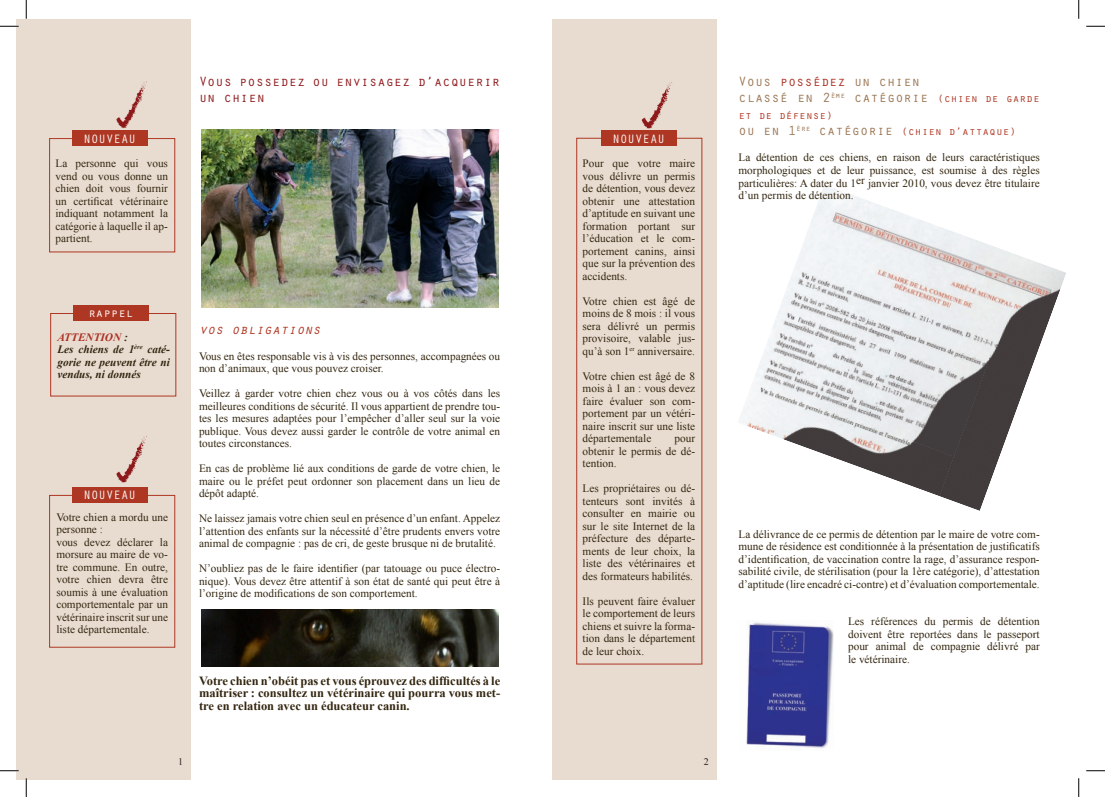
<style>
.page{position:relative;width:1105px;height:797px;background:#fff}
.page>*{position:absolute;margin:0;border:0;box-sizing:border-box;transform-origin:0 0}
.t1{font:13.75px/16.5px "Orator Std";color:#9b7653}
.t2{font:13.75px/16.5px "Orator Std";color:#8d181b}
.t3{font:italic 13.75px "Orator Std";letter-spacing:-.01em;color:#ae3723}
.t4{font:700 12.5px/12.5px "Times New Roman";color:#33260f;text-align:justify}
.t5{font:12.5px "Orator Std";color:#fff}
.t6{font:11.25px/12.5px "Times New Roman";color:#33260f;text-align:justify}
.t7{font:italic 700 11.25px/12.5px "Times New Roman";color:#33260f}
.t8{font:11.25px/16.5px "Orator Std";color:#ae3723}
.t9{font:10px "Times New Roman";color:#231f20}
.s1{color:#ac3123}
.s2{font-size:11.25px;color:#ae3723}
.s3{font-size:13.75px;color:#9b7653}
</style>
<div class="page">
<img style="left:755px;top:185px;width:269px;height:198px">
<img style="left:939px;top:258px;width:127px;height:253px">
<img style="left:739px;top:383px;width:215px;height:113px">
<div style="left:17px;top:20px;width:174px;height:760px;background:#e8dcd1"></div>
<div style="left:552px;top:20px;width:165px;height:760px;background:#e8dcd1"></div>
<div style="left:49px;top:138px;width:126px;height:114px;border:1px solid #ae3723"></div>
<div style="left:72px;top:131px;width:75px;height:15px;background:#ae3723"></div>
<div style="left:49px;top:495px;width:126px;height:152px;border:1px solid #ae3723"></div>
<div style="left:576px;top:138px;width:126px;height:526px;border:1px solid #ae3723"></div>
<div style="left:72px;top:487px;width:75px;height:15px;background:#ae3723"></div>
<div style="left:601px;top:131px;width:75px;height:15px;background:#ae3723"></div>
<img style="left:201px;top:130px;width:298px;height:177px">
<img style="left:746px;top:622px;width:88px;height:127px">
<svg style="left:116px;top:81px;width:31px;height:47px"></svg>
<svg style="left:116px;top:436px;width:31px;height:47px"></svg>
<svg style="left:641px;top:82px;width:31px;height:47px"></svg>
<img style="left:201px;top:610px;width:298px;height:56px">
<div style="left:50px;top:313px;width:126px;height:83px;border:1px solid #ae3723"></div>
<div style="left:73px;top:306px;width:76px;height:15px;background:#ae3723"></div>
<svg style="left:0;top:25px;width:19px;height:2px"></svg>
<svg style="left:1086px;top:25px;width:19px;height:2px"></svg>
<svg style="left:0;top:770px;width:19px;height:1px"></svg>
<svg style="left:1086px;top:770px;width:19px;height:1px"></svg>
<svg style="left:25px;top:0;width:2px;height:19px"></svg>
<svg style="left:25px;top:778px;width:2px;height:19px"></svg>
<svg style="left:1078px;top:0;width:1px;height:19px"></svg>
<svg style="left:1078px;top:778px;width:1px;height:19px"></svg>
<p class="t5" style="left:84px;top:129px;width:54px">NOUVEAU</p>
<p class="t6" style="left:55px;top:157px;width:114px">La personne qui vous vend ou vous donne un chien doit vous fournir un certificat vétérinaire indiquant notamment la catégorie à laquelle il ap&shy;partient.</p>
<p class="t5" style="left:88px;top:304px;width:46px">rappel</p>
<p class="t7" style="left:57px;top:330px;width:114px"><span class="s1">ATTENTION</span> :<br>Les chiens de 1<sup>ère</sup> caté&shy;gorie ne peuvent être ni vendus, ni donnés</p>
<p class="t5" style="left:84px;top:486px;width:54px">NOUVEAU</p>
<p class="t6" style="left:56px;top:510px;width:113px;text-align:left">Votre chien a mordu une personne :<br>vous devez déclarer la morsure au maire de vo&shy;tre commune. En outre, votre chien devra être soumis à une évaluation comportementale par un vétérinaire inscrit sur une liste départementale.</p>
<p class="t2" style="left:199px;top:72px;width:303px">Vous possedez ou envisagez d’acquerir un chien</p>
<p class="t3" style="left:199px;top:319px;width:123px">vos obligations</p>
<p class="t6" style="left:199px;top:349px;width:303px">Vous en êtes responsable vis à vis des personnes, accompagnées ou non d’animaux, que vous pouvez croiser.</p>
<p class="t6" style="left:199px;top:387px;width:303px">Veillez à garder votre chien chez vous ou à vos côtés dans les meilleures conditions de sécurité. Il vous appartient de prendre tou&shy;tes les mesures adaptées pour l’empêcher d’aller seul sur la voie publique. Vous devez aussi garder le contrôle de votre animal en toutes circonstances.</p>
<p class="t6" style="left:199px;top:462px;width:303px">En cas de problème lié aux conditions de garde de votre chien, le maire ou le préfet peut ordonner son placement dans un lieu de dépôt adapté.</p>
<p class="t6" style="left:199px;top:512px;width:303px">Ne laissez jamais votre chien seul en présence d’un enfant. Appelez l’attention des enfants sur la nécessité d’être prudents envers votre animal de compagnie : pas de cri, de geste brusque ni de brutalité.</p>
<p class="t6" style="left:199px;top:562px;width:303px">N’oubliez pas de le faire identifier (par tatouage ou puce électro&shy;nique). Vous devez être attentif à son état de santé qui peut être à l’origine de modifications de son comportement.</p>
<p class="t4" style="left:199px;top:674px;width:303px">Votre chien n’obéit pas et vous éprouvez des difficultés à le maîtriser : consultez un vétérinaire qui pourra vous met&shy;tre en relation avec un éducateur canin.</p>
<p class="t5" style="left:612px;top:129px;width:54px">NOUVEAU</p>
<p class="t6" style="left:583px;top:157px;width:114px">Pour que votre maire vous délivre un permis de détention, vous devez obtenir une attestation d’aptitude en suivant une formation portant sur l’éducation et le com&shy;portement canins, ainsi que sur la prévention des accidents.</p>
<p class="t6" style="left:583px;top:294px;width:114px">Votre chien est âgé de moins de 8 mois : il vous sera délivré un permis provisoire, valable jus&shy;qu’à son 1<sup>er</sup> anniversaire.</p>
<p class="t6" style="left:583px;top:369px;width:114px">Votre chien est âgé de 8 mois à 1 an : vous devez faire évaluer son com&shy;portement par un vétéri&shy;naire inscrit sur une liste départementale</p>
<p class="t6" style="left:583px;top:432px;width:114px;text-indent:92px">pour obtenir le permis de dé&shy;tention.</p>
<p class="t6" style="left:583px;top:482px;width:114px">Les propriétaires ou dé&shy;tenteurs sont invités à consulter en mairie ou sur le site Internet de la préfecture des départe&shy;ments de leur choix, la liste des vétérinaires et des formateurs habilités.</p>
<p class="t6" style="left:583px;top:594px;width:114px">Ils peuvent faire évaluer le comportement de leurs chiens et suivre la forma&shy;tion dans le département de leur choix.</p>
<p class="t9" style="left:178px;top:755px;width:6px">1</p>
<p class="t9" style="left:704px;top:755px;width:6px">2</p>
<p class="t1" style="left:738px;top:72px;width:303px">Vous <span class="s1">possédez</span> un chien<br>classé en 2<sup>ème</sup> catégorie <span class="s2">(chien de garde</span></p>
<p class="t8" style="left:738px;top:106px;width:279px">et de défense)<br><span class="s3">ou en 1</span><sup>ère</sup> <span class="s3">catégorie</span> (chien d’attaque)</p>
<p class="t6" style="left:738px;top:151px;width:303px">La détention de ces chiens, en raison de leurs caractéristiques morphologiques et de leur puissance, est soumise à des règles particulières: A dater du 1er janvier 2010, vous devez être titulaire d’un permis de détention.</p>
<p class="t6" style="left:738px;top:527px;width:303px">La délivrance de ce permis de détention par le maire de votre com&shy;mune de résidence est conditionnée à la présentation de justificatifs d’identification, de vaccination contre la rage, d’assurance respon&shy;sabilité civile, de stérilisation (pour la 1ère catégorie), d’attestation d’aptitude (lire encadré ci-contre) et d’évaluation comportementale.</p>
<p class="t6" style="left:848px;top:615px;width:193px">Les références du permis de détention doivent être reportées dans le passeport pour animal de compagnie délivré par le vétérinaire.</p>
</div>
